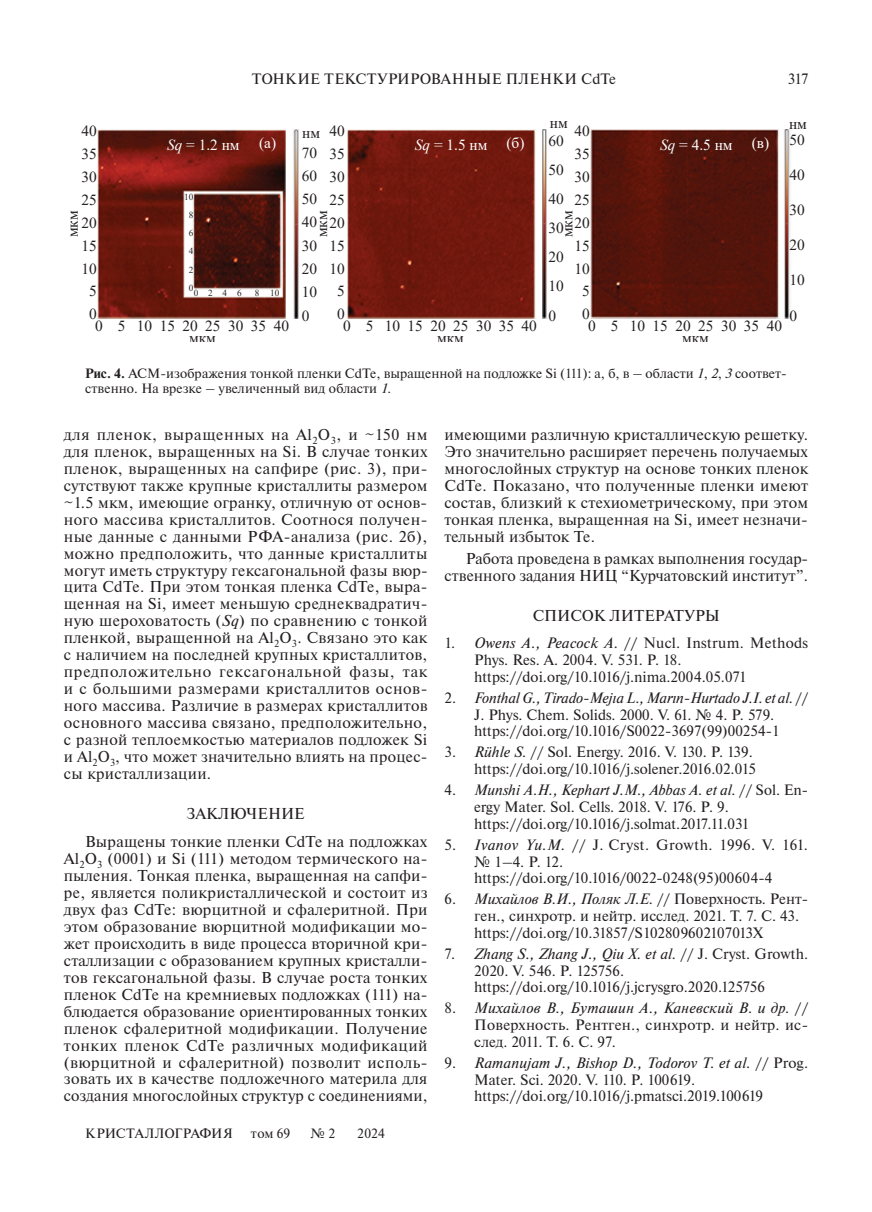
<style>
.page{position:relative;width:872px;height:1212px;background:#fff}
.page>*{position:absolute;margin:0;border:0;box-sizing:border-box;transform-origin:0 0}
.t1{font:15.75px/17px "Newton";letter-spacing:.02em;color:#231f20}
.t2{font:15.75px/17.1px "Newton";color:#231f20;text-align:right}
.t3{font:15.3px/12px "Times New Roman";color:#231f20}
.t4{font:15.3px "Times New Roman";color:#fff}
.t5{font:15px/16.8px "Newton";color:#231f20}
.t6{font:15px "Newton";letter-spacing:.02em;color:#231f20}
.t7{font:13.5px/15px "Newton";color:#231f20}
.t8{font:9.15px "Times New Roman";letter-spacing:.53em;color:#231f20}
.s1{font-style:italic}
.s2{font-weight:700}
</style>
<div class="page">
<img style="left:97px;top:129px;width:693px;height:189px">
<p class="t6" style="left:252px;top:69px;width:366px">ТОНКИЕ ТЕКСТУРИРОВАННЫЕ ПЛЕНКИ CdTe</p>
<p class="t5" style="left:787px;top:71px;width:22px">317</p>
<p class="t3" style="left:81px;top:125px;width:17px">40</p>
<p class="t3" style="left:81px;top:148px;width:17px">35</p>
<p class="t4" style="left:167px;top:134px;width:74px"><span class="s1">Sq</span> = 1.2 нм</p>
<p class="t4" style="left:259px;top:132px;width:19px">(a)</p>
<p class="t3" style="left:302px;top:126px;width:19px">нм</p>
<p class="t3" style="left:302px;top:146px;width:17px">70</p>
<p class="t3" style="left:329px;top:125px;width:17px">40</p>
<p class="t3" style="left:329px;top:148px;width:17px">35</p>
<p class="t4" style="left:415px;top:134px;width:74px"><span class="s1">Sq</span> = 1.5 нм</p>
<p class="t4" style="left:506px;top:132px;width:20px">(б)</p>
<p class="t3" style="left:550px;top:116px;width:19px">нм</p>
<p class="t3" style="left:574px;top:125px;width:17px">40</p>
<p class="t3" style="left:548px;top:134px;width:17px">60</p>
<p class="t4" style="left:752px;top:132px;width:19px">(в)</p>
<p class="t4" style="left:660px;top:134px;width:74px"><span class="s1">Sq</span> = 4.5 нм</p>
<p class="t3" style="left:574px;top:148px;width:17px">35</p>
<p class="t3" style="left:789px;top:118px;width:19px">нм</p>
<p class="t3" style="left:789px;top:133px;width:17px">50</p>
<p class="t3" style="left:81px;top:170px;width:17px">30</p>
<p class="t3" style="left:302px;top:169px;width:17px">60</p>
<p class="t3" style="left:329px;top:170px;width:17px">30</p>
<p class="t3" style="left:548px;top:163px;width:17px">50</p>
<p class="t3" style="left:574px;top:170px;width:17px">30</p>
<p class="t3" style="left:789px;top:168px;width:17px">40</p>
<p class="t3" style="left:81px;top:193px;width:17px">25</p>
<p class="t8" style="left:184px;top:190px;width:11px">10</p>
<p class="t3" style="left:302px;top:193px;width:17px">50</p>
<p class="t3" style="left:329px;top:193px;width:17px">25</p>
<p class="t3" style="left:548px;top:192px;width:17px">40</p>
<p class="t3" style="left:574px;top:193px;width:17px">25</p>
<p class="t3" style="left:66px;top:237px;width:28px;rotate:-90deg">мкм</p>
<p class="t3" style="left:315px;top:237px;width:28px;rotate:-90deg">мкм</p>
<p class="t3" style="left:561px;top:237px;width:28px;rotate:-90deg">мкм</p>
<p class="t8" style="left:189px;top:208px;width:6px">8</p>
<p class="t3" style="left:302px;top:216px;width:17px">40</p>
<p class="t3" style="left:329px;top:216px;width:17px">20</p>
<p class="t3" style="left:574px;top:216px;width:17px">20</p>
<p class="t3" style="left:81px;top:216px;width:17px">20</p>
<p class="t3" style="left:548px;top:221px;width:17px">30</p>
<p class="t8" style="left:189px;top:227px;width:6px">6</p>
<p class="t3" style="left:81px;top:239px;width:17px">15</p>
<p class="t3" style="left:81px;top:262px;width:17px">10</p>
<p class="t8" style="left:189px;top:245px;width:6px">4</p>
<p class="t8" style="left:189px;top:263px;width:6px">2</p>
<p class="t3" style="left:302px;top:239px;width:17px">30</p>
<p class="t3" style="left:302px;top:262px;width:17px">20</p>
<p class="t3" style="left:329px;top:239px;width:17px">15</p>
<p class="t3" style="left:329px;top:262px;width:17px">10</p>
<p class="t3" style="left:548px;top:251px;width:17px">20</p>
<p class="t3" style="left:574px;top:239px;width:17px">15</p>
<p class="t3" style="left:574px;top:262px;width:17px">10</p>
<p class="t3" style="left:89px;top:285px;width:9px">5</p>
<p class="t8" style="left:189px;top:281px;width:6px">0</p>
<p class="t8" style="left:194px;top:286px;width:6px">0</p>
<p class="t8" style="left:208px;top:286px;width:35px">246</p>
<p class="t8" style="left:255px;top:286px;width:26px">8 10</p>
<p class="t3" style="left:302px;top:286px;width:17px">10</p>
<p class="t3" style="left:337px;top:285px;width:9px">5</p>
<p class="t3" style="left:548px;top:280px;width:17px">10</p>
<p class="t3" style="left:582px;top:285px;width:9px">5</p>
<p class="t3" style="left:89px;top:308px;width:9px">0</p>
<p class="t3" style="left:95px;top:320px;width:104px">0 5 101520</p>
<p class="t3" style="left:205px;top:320px;width:40px">25 30</p>
<p class="t3" style="left:251px;top:320px;width:40px">35 40</p>
<p class="t3" style="left:302px;top:309px;width:9px">0</p>
<p class="t3" style="left:189px;top:332px;width:28px">мкм</p>
<p class="t3" style="left:337px;top:308px;width:9px">0</p>
<p class="t3" style="left:437px;top:320px;width:28px;text-indent:-94px">0 5 101520 мкм</p>
<p class="t3" style="left:453px;top:320px;width:40px">25 30</p>
<p class="t3" style="left:499px;top:320px;width:40px">35 40</p>
<p class="t3" style="left:548px;top:309px;width:9px">0</p>
<p class="t3" style="left:582px;top:308px;width:9px">0</p>
<p class="t3" style="left:682px;top:320px;width:28px;text-indent:-94px">0 5 101520 мкм</p>
<p class="t3" style="left:698px;top:320px;width:40px">25 30</p>
<p class="t3" style="left:789px;top:204px;width:17px">30</p>
<p class="t3" style="left:789px;top:239px;width:17px">20</p>
<p class="t3" style="left:789px;top:274px;width:17px">10</p>
<p class="t3" style="left:744px;top:320px;width:40px">35 40</p>
<p class="t3" style="left:789px;top:309px;width:9px">0</p>
<p class="t7" style="left:85px;top:366px;width:703px"><span class="s2">Рис. 4.</span> АСМ-изображения тонкой пленки CdTe, выращенной на подложке Si (111): а, б, в – области <span class="s1">1</span>, <span class="s1">2</span>, <span class="s1">3</span> соответ&shy;ственно. На врезке – увеличенный вид области <span class="s1">1</span>.</p>
<p class="t1" style="left:64px;top:426px;width:365px">для пленок, выращенных на Al<sub>2</sub>O<sub>3</sub>, и ~150 нм для пленок, выращенных на Si. В случае тонких пленок, выращенных на сапфире (рис. 3), при&shy;сутствуют также крупные кристаллиты размером ~1.5 мкм, имеющие огранку, отличную от основ&shy;ного массива кристаллитов. Соотнося получен&shy;ные данные с данными РФА-анализа (рис. 2б), можно предположить, что данные кристаллиты могут иметь структуру гексагональной фазы вюр&shy;цита CdTe. При этом тонкая пленка CdTe, выра&shy;щенная на Si, имеет меньшую среднеквадратич&shy;ную шероховатость (<span class="s1">Sq</span>) по сравнению с тонкой пленкой, выращенной на Al<sub>2</sub>O<sub>3</sub>. Связано это как с наличием на последней крупных кристаллитов, предположительно гексагональной фазы, так и с большими размерами кристаллитов основ&shy;ного массива. Различие в размерах кристаллитов основного массива связано, предположительно, с разной теплоемкостью материалов подложек Si и Al<sub>2</sub>O<sub>3</sub>, что может значительно влиять на процес&shy;сы кристаллизации.</p>
<p class="t1" style="left:85px;top:800px;width:344px;line-height:27.6px;text-indent:101px">ЗАКЛЮЧЕНИЕ<br>Выращены тонкие пленки CdTe на подложках</p>
<p class="t1" style="left:64px;top:850px;width:365px;text-align:justify">Al<sub>2</sub>O<sub>3</sub> (0001) и Si (111) методом термического на&shy;пыления. Тонкая пленка, выращенная на сапфи&shy;ре, является поликристаллической и состоит из двух фаз CdTe: вюрцитной и сфалеритной. При этом образование вюрцитной модификации мо&shy;жет происходить в виде процесса вторичной кри&shy;сталлизации с образованием крупных кристалли&shy;тов гексагональной фазы. В случае роста тонких пленок CdTe на кремниевых подложках (111) на&shy;блюдается образование ориентированных тонких пленок сфалеритной модификации. Получение тонких пленок CdTe различных модификаций (вюрцитной и сфалеритной) позволит исполь&shy;зовать их в качестве подложечного материла для создания многослойных структур с соединениями,</p>
<p class="t7" style="left:85px;top:1126px;width:149px">КРИСТАЛЛОГРАФИЯ</p>
<p class="t7" style="left:251px;top:1126px;width:41px">том 69</p>
<p class="t7" style="left:310px;top:1126px;width:26px">№ 2</p>
<p class="t7" style="left:357px;top:1126px;width:29px">2024</p>
<p class="t1" style="left:444px;top:426px;width:365px;text-align:justify">имеющими различную кристаллическую решетку.<br>Это значительно расширяет перечень получаемых многослойных структур на основе тонких пленок CdTe. Показано, что полученные пленки имеют состав, близкий к стехиометрическому, при этом тонкая пленка, выращенная на Si, имеет незначи&shy;тельный избыток Te.</p>
<p class="t2" style="left:444px;top:550px;width:365px">Работа проведена в рамках выполнения государ&shy;ственного задания НИЦ “Курчатовский институт”.</p>
<p class="t2" style="left:532px;top:607px;width:189px">СПИСОК ЛИТЕРАТУРЫ</p>
<p class="t5" style="left:474px;top:635px;width:335px;text-indent:-30px">1. <span class="s1">Owens A., Peacock A.</span> // Nucl. Instrum. Methods<br>Phys. Res. A. 2004. V. 531. P. 18. https://doi.org/10.1016/j.nima.2004.05.071</p>
<p class="t5" style="left:444px;top:689px;width:365px;text-align:center">2. <span class="s1">Fonthal G., Tirado-Mejıa L., Marın-Hurtado J.I. et al.</span> //<br>J. Phys. Chem. Solids. 2000. V. 61. № 4. P. 579. https://doi.org/10.1016/S0022-3697(99)00254-1</p>
<p class="t5" style="left:444px;top:744px;width:313px;text-align:right">3. <span class="s1">Rühle S.</span> // Sol. Energy. 2016. V. 130. P. 139. https://doi.org/10.1016/j.solener.2016.02.015</p>
<p class="t5" style="left:474px;top:782px;width:335px;text-indent:-30px">4. <span class="s1">Munshi A.H., Kephart J.M., Abbas A. et al.</span> // Sol. En&shy;ergy Mater. Sol. Cells. 2018. V. 176. P. 9. https://doi.org/10.1016/j.solmat.2017.11.031</p>
<p class="t5" style="left:474px;top:836px;width:335px;text-indent:-30px">5. <span class="s1">Ivanov Yu.M.</span> // J. Сryst. Growth. 1996. V. 161. № 1–4. P. 12. https://doi.org/10.1016/0022-0248(95)00604-4</p>
<p class="t5" style="left:474px;top:891px;width:335px;text-indent:-30px">6. <span class="s1">Михайлов В.И., Поляк Л.Е.</span> // Поверхность. Рент&shy;ген., синхротр. и нейтр. исслед. 2021. Т. 7. C. 43. https://doi.org/10.31857/S102809602107013X</p>
<p class="t5" style="left:474px;top:945px;width:335px;text-indent:-30px">7. <span class="s1">Zhang S., Zhang J., Qiu X. et al.</span> // J. Cryst. Growth.<br>2020. V. 546. P. 125756. https://doi.org/10.1016/j.jcrysgro.2020.125756</p>
<p class="t5" style="left:474px;top:1000px;width:335px;text-align:justify;text-indent:-30px">8. <span class="s1">Михайлов В., Буташин А., Каневский В. и др.</span> // Поверхность. Рентген., синхротр. и нейтр. ис&shy;след. 2011. Т. 6. C. 97.</p>
<p class="t5" style="left:474px;top:1054px;width:335px;text-indent:-30px">9. <span class="s1">Ramanujam J., Bishop D., Todorov T. et al.</span> // Prog.<br>Mater. Sci. 2020. V. 110. P. 100619. https://doi.org/10.1016/j.pmatsci.2019.100619</p>
</div>
